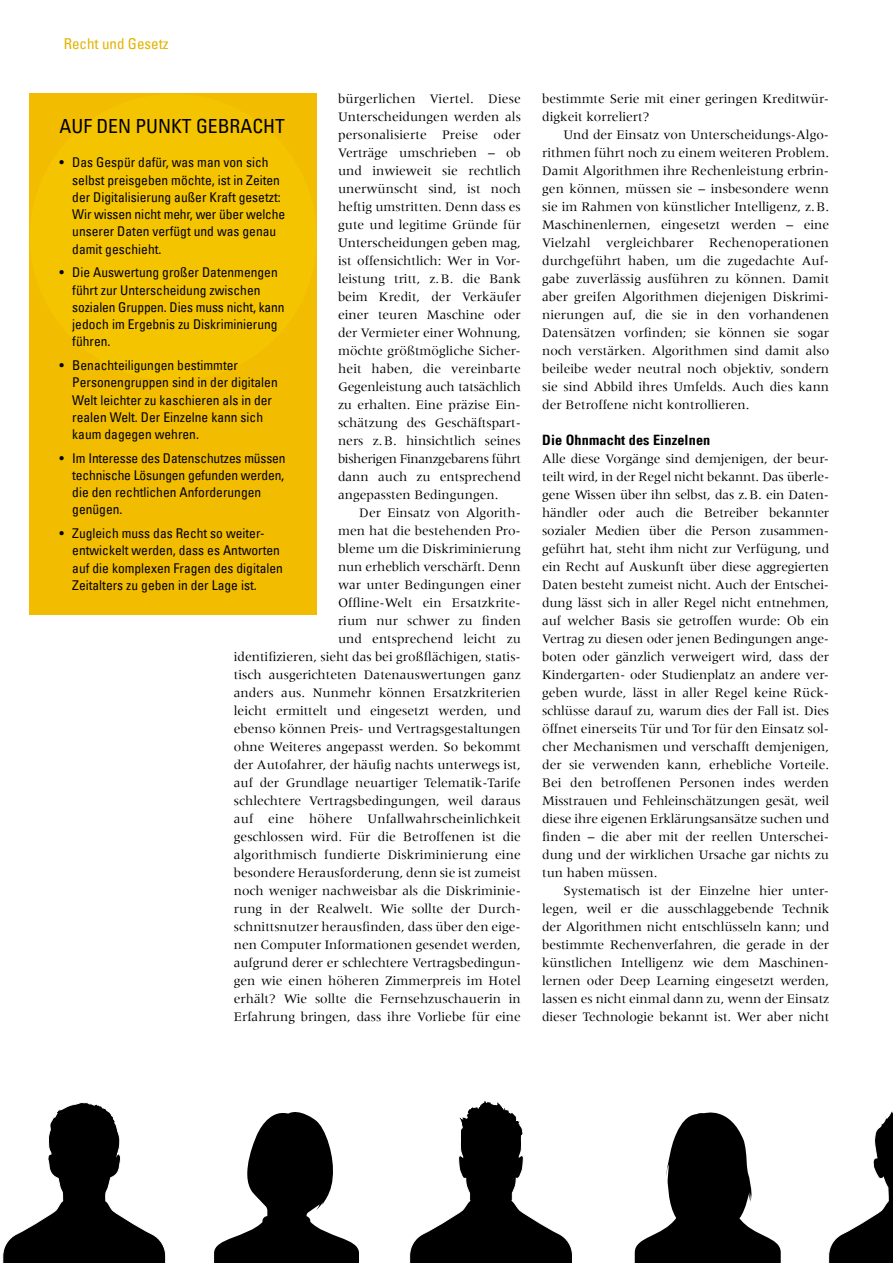
<style>
.page{position:relative;width:893px;height:1263px;background:#fff}
.page>*{position:absolute;margin:0;border:0;box-sizing:border-box;transform-origin:0 0}
.t1{font:condensed 19.5px "Univers Com 57";color:#000}
.t2{font:condensed 15px "Univers Com 57";color:#e1b400}
.t3{font:14.25px "Univers Com 67 Bold Cond";letter-spacing:.01em;color:#000}
.t4{font:13.5px/18px "Meridien";color:#000}
.t5{font:condensed 13.5px/17.2px "Univers Com 57";color:#000}
</style>
<div class="page">
<svg style="left:214px;top:1112px;width:145px;height:151px"></svg>
<svg style="left:3px;top:1102px;width:163px;height:161px"></svg>
<svg style="left:410px;top:1101px;width:162px;height:162px"></svg>
<svg style="left:635px;top:1112px;width:146px;height:151px"></svg>
<svg style="left:829px;top:1111px;width:64px;height:152px"></svg>
<div style="left:30px;top:94px;width:287px;height:520px;background:#f2bc00"></div>
<div style="left:30px;top:94px;width:287px;height:287px;background:#f5c400;border-radius:50%"></div>
<p class="t2" style="left:64px;top:34px;width:106px">Recht und Gesetz</p>
<p class="t4" style="left:338px;top:90px;width:184px;text-align:justify">bürgerlichen Viertel. Diese Unterscheidungen werden als personalisierte Preise oder Verträge umschrieben – ob und inwieweit sie rechtlich unerwünscht sind, ist noch heftig umstritten. Denn dass es gute und legitime Gründe für Unterscheidungen geben mag, ist offensichtlich: Wer in Vor&shy;leistung tritt, z.B. die Bank beim Kredit, der Verkäufer einer teuren Maschine oder der Vermieter einer Wohnung, möchte größtmögliche Sicher&shy;heit haben, die vereinbarte Gegenleistung auch tatsächlich zu erhalten. Eine präzise Ein&shy;schätzung des Geschäftspart&shy;ners z.B. hinsichtlich seines bisherigen Finanzgebarens führt dann auch zu entsprechend angepassten Bedingungen.</p>
<p class="t4" style="left:234px;top:504px;width:289px;text-align:right">Der Einsatz von Algorith-<br>men hat die bestehenden Pro-<br>bleme um die Diskriminierung<br>nun erheblich verschärft. Denn<br>war unter Bedingungen einer<br>Offline-Welt ein Ersatzkrite-<br>rium nur schwer zu finden<br>und entsprechend leicht zu<br>identifizieren, sieht das bei großflächigen, statis&shy;tisch ausgerichteten Datenauswertungen ganz anders aus. Nunmehr können Ersatzkriterien leicht ermittelt und eingesetzt werden, und ebenso können Preis- und Vertragsgestaltungen ohne Weiteres angepasst werden. So bekommt der Autofahrer, der häufig nachts unterwegs ist, auf der Grundlage neuartiger Telematik-Tarife schlechtere Vertragsbedingungen, weil daraus auf eine höhere Unfallwahrscheinlichkeit geschlossen wird. Für die Betroffenen ist die algorithmisch fundierte Diskriminierung eine besondere Herausforderung, denn sie ist zumeist noch weniger nachweisbar als die Diskriminie&shy;rung in der Realwelt. Wie sollte der Durch&shy;schnittsnutzer herausfinden, dass über den eige&shy;nen Computer Informationen gesendet werden, aufgrund derer er schlechtere Vertragsbedingun&shy;gen wie einen höheren Zimmerpreis im Hotel erhält? Wie sollte die Fernsehzuschauerin in Erfahrung bringen, dass ihre Vorliebe für eine</p>
<h1 class="t1" style="left:60px;top:114px;width:227px">AUF DEN PUNKT GEBRACHT</h1>
<p class="t5" style="left:72px;top:154px;width:214px;text-indent:-13px">• Das Gespür dafür, was man von sich selbst preisgeben möchte, ist in Zeiten der Digitalisierung außer Kraft gesetzt:<br>Wir wissen nicht mehr, wer über welche unserer Daten verfügt und was genau damit geschieht.</p>
<p class="t5" style="left:72px;top:264px;width:214px;text-indent:-13px">• Die Auswertung großer Datenmengen führt zur Unterscheidung zwischen sozialen Gruppen. Dies muss nicht, kann jedoch im Ergebnis zu Diskriminierung führen.</p>
<p class="t5" style="left:72px;top:356px;width:207px;text-indent:-13px">• Benachteiligungen bestimmter Personengruppen sind in der digitalen Welt leichter zu kaschieren als in der realen Welt. Der Einzelne kann sich kaum dagegen wehren.</p>
<p class="t5" style="left:72px;top:449px;width:215px;text-indent:-13px">• Im Interesse des Datenschutzes müssen technische Lösungen gefunden werden, die den rechtlichen Anforderungen genügen.</p>
<p class="t5" style="left:72px;top:524px;width:212px;text-indent:-13px">• Zugleich muss das Recht so weiter&shy;entwickelt werden, dass es Antworten auf die komplexen Fragen des digitalen Zeitalters zu geben in der Lage ist.</p>
<p class="t4" style="left:542px;top:89px;width:289px">bestimmte Serie mit einer geringen Kreditwür&shy;digkeit korreliert?</p>
<p class="t4" style="left:542px;top:125px;width:289px;text-align:justify;text-indent:21px">Und der Einsatz von Unterscheidungs-Algo&shy;rithmen führt noch zu einem weiteren Problem.<br>Damit Algorithmen ihre Rechenleistung erbrin&shy;gen können, müssen sie – insbesondere wenn sie im Rahmen von künstlicher Intelligenz, z.B.<br>Maschinenlernen, eingesetzt werden – eine Vielzahl vergleichbarer Rechenoperationen durchgeführt haben, um die zugedachte Auf&shy;gabe zuverlässig ausführen zu können. Damit aber greifen Algorithmen diejenigen Diskrimi&shy;nierungen auf, die sie in den vorhandenen Datensätzen vorfinden; sie können sie sogar noch verstärken. Algorithmen sind damit also beileibe weder neutral noch objektiv, sondern sie sind Abbild ihres Umfelds. Auch dies kann der Betroffene nicht kontrollieren.</p>
<p class="t3" style="left:542px;top:431px;width:170px">Die Ohnmacht des Einzelnen</p>
<p class="t4" style="left:542px;top:450px;width:289px">Alle diese Vorgänge sind demjenigen, der beur&shy;teilt wird, in der Regel nicht bekannt. Das überle&shy;gene Wissen über ihn selbst, das z.B. ein Daten&shy;händler oder auch die Betreiber bekannter sozialer Medien über die Person zusammen&shy;geführt hat, steht ihm nicht zur Verfügung, und ein Recht auf Auskunft über diese aggregierten Daten besteht zumeist nicht. Auch der Entschei&shy;dung lässt sich in aller Regel nicht entnehmen, auf welcher Basis sie getroffen wurde: Ob ein Vertrag zu diesen oder jenen Bedingungen ange&shy;boten oder gänzlich verweigert wird, dass der Kindergarten- oder Studienplatz an andere ver&shy;geben wurde, lässt in aller Regel keine Rück&shy;schlüsse darauf zu, warum dies der Fall ist. Dies öffnet einerseits Tür und Tor für den Einsatz sol&shy;cher Mechanismen und verschafft demjenigen, der sie verwenden kann, erhebliche Vorteile.<br>Bei den betroffenen Personen indes werden Misstrauen und Fehleinschätzungen gesät, weil diese ihre eigenen Erklärungsansätze suchen und finden – die aber mit der reellen Unterschei&shy;dung und der wirklichen Ursache gar nichts zu tun haben müssen.</p>
<p class="t4" style="left:542px;top:882px;width:289px;text-indent:21px">Systematisch ist der Einzelne hier unter&shy;legen, weil er die ausschlaggebende Technik der Algorithmen nicht entschlüsseln kann; und bestimmte Rechenverfahren, die gerade in der künstlichen Intelligenz wie dem Maschinen&shy;lernen oder Deep Learning eingesetzt werden, lassen es nicht einmal dann zu, wenn der Einsatz dieser Technologie bekannt ist. Wer aber nicht</p>
</div>
